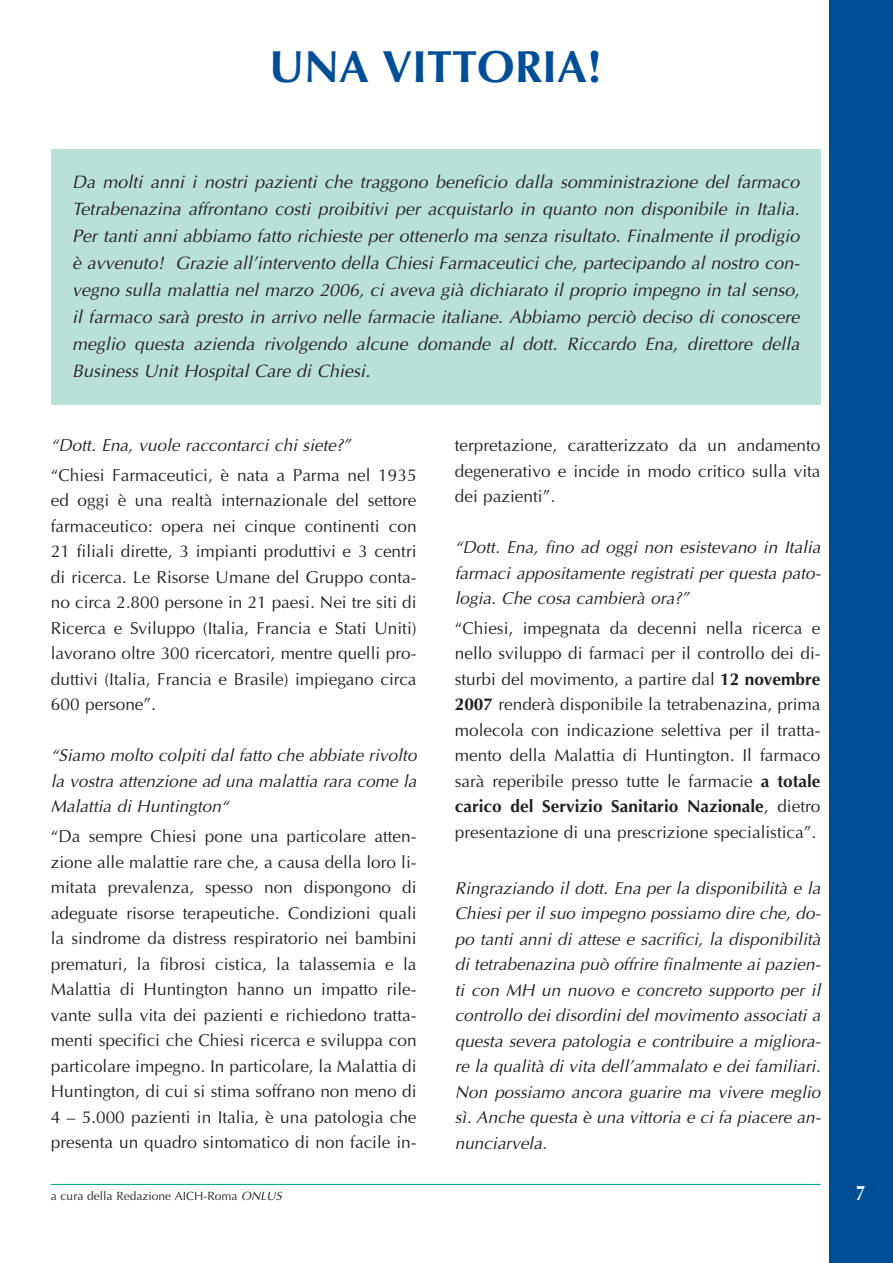
<style>
.page{position:relative;width:893px;height:1263px;background:#fff}
.page>*{position:absolute;margin:0;border:0;box-sizing:border-box;transform-origin:0 0}
.t1{font:700 45px "Optima";color:#004e96}
.t2{font:700 21px "Optima";color:#fff;scale:.8 1}
.t3{font:italic 18px/27px "Optima";color:#231f20;text-align:justify}
.t4{font:17.25px/25.5px "Optima";color:#231f20;text-align:justify}
.t5{font:italic 17.25px/25.5px "Optima";color:#231f20;text-align:justify}
.t6{font:12px "Optima";color:#231f20}
.s1{font-style:italic}
.s2{font-weight:700}
</style>
<div class="page">
<div style="left:829px;top:1px;width:64px;height:1262px;background:#004e96"></div>
<div style="left:51px;top:149px;width:769px;height:256px;background:#b9e1d6"></div>
<hr style="left:51px;top:1184px;width:769px;height:1px;background:#00ad8d">
<h1 class="t1" style="left:269px;top:48px;width:335px">UNA VITTORIA!</h1>
<p class="t3" style="left:72px;top:170px;width:729px">Da molti anni i nostri pazienti che traggono beneficio dalla somministrazione del farmaco Tetrabenazina affrontano costi proibitivi per acquistarlo in quanto non disponibile in Italia.<br>Per tanti anni abbiamo fatto richieste per ottenerlo ma senza risultato. Finalmente il prodigio è avvenuto! Grazie all’intervento della Chiesi Farmaceutici che, partecipando al nostro con&shy;vegno sulla malattia nel marzo 2006, ci aveva già dichiarato il proprio impegno in tal senso, il farmaco sarà presto in arrivo nelle farmacie italiane. Abbiamo perciò deciso di conoscere meglio questa azienda rivolgendo alcune domande al dott. Riccardo Ena, direttore della Business Unit Hospital Care di Chiesi.</p>
<p class="t5" style="left:51px;top:434px;width:301px">“Dott. Ena, vuole raccontarci chi siete?”</p>
<p class="t4" style="left:51px;top:464px;width:367px">“Chiesi Farmaceutici, è nata a Parma nel 1935 ed oggi è una realtà internazionale del settore farmaceutico: opera nei cinque continenti con 21 filiali dirette, 3 impianti produttivi e 3 centri di ricerca. Le Risorse Umane del Gruppo conta&shy;no circa 2.800 persone in 21 paesi. Nei tre siti di Ricerca e Sviluppo (Italia, Francia e Stati Uniti) lavorano oltre 300 ricercatori, mentre quelli pro&shy;duttivi (Italia, Francia e Brasile) impiegano circa 600 persone”.</p>
<p class="t5" style="left:51px;top:744px;width:367px">“Siamo molto colpiti dal fatto che abbiate rivolto la vostra attenzione ad una malattia rara come la Malattia di Huntington“</p>
<p class="t4" style="left:51px;top:825px;width:367px">“Da sempre Chiesi pone una particolare atten&shy;zione alle malattie rare che, a causa della loro li&shy;mitata prevalenza, spesso non dispongono di adeguate risorse terapeutiche. Condizioni quali la sindrome da distress respiratorio nei bambini prematuri, la fibrosi cistica, la talassemia e la Malattia di Huntington hanno un impatto rile&shy;vante sulla vita dei pazienti e richiedono tratta&shy;menti specifici che Chiesi ricerca e sviluppa con particolare impegno. In particolare, la Malattia di Huntington, di cui si stima soffrano non meno di 4 – 5.000 pazienti in Italia, è una patologia che presenta un quadro sintomatico di non facile in-</p>
<p class="t6" style="left:51px;top:1191px;width:233px">a cura della Redazione AICH-Roma <span class="s1">ONLUS</span></p>
<p class="t4" style="left:455px;top:434px;width:367px">terpretazione, caratterizzato da un andamento degenerativo e incide in modo critico sulla vita dei pazienti”.</p>
<p class="t5" style="left:455px;top:536px;width:367px">“Dott. Ena, fino ad oggi non esistevano in Italia farmaci appositamente registrati per questa pato&shy;logia. Che cosa cambierà ora?”</p>
<p class="t4" style="left:455px;top:617px;width:367px">“Chiesi, impegnata da decenni nella ricerca e nello sviluppo di farmaci per il controllo dei di&shy;sturbi del movimento, a partire dal <span class="s2">12 novembre 2007</span> renderà disponibile la tetrabenazina, prima molecola con indicazione selettiva per il tratta&shy;mento della Malattia di Huntington. Il farmaco sarà reperibile presso tutte le farmacie <span class="s2">a totale carico del Servizio Sanitario Nazionale</span>, dietro presentazione di una prescrizione specialistica”.</p>
<p class="t5" style="left:455px;top:876px;width:367px">Ringraziando il dott. Ena per la disponibilità e la Chiesi per il suo impegno possiamo dire che, do&shy;po tanti anni di attese e sacrifici, la disponibilità di tetrabenazina può offrire finalmente ai pazien&shy;ti con MH un nuovo e concreto supporto per il controllo dei disordini del movimento associati a questa severa patologia e contribuire a migliora&shy;re la qualità di vita dell’ammalato e dei familiari.<br>Non possiamo ancora guarire ma vivere meglio sì. Anche questa è una vittoria e ci fa piacere an&shy;nunciarvela.</p>
<p class="t2" style="left:856px;top:1184px;width:13px">7</p>
</div>
